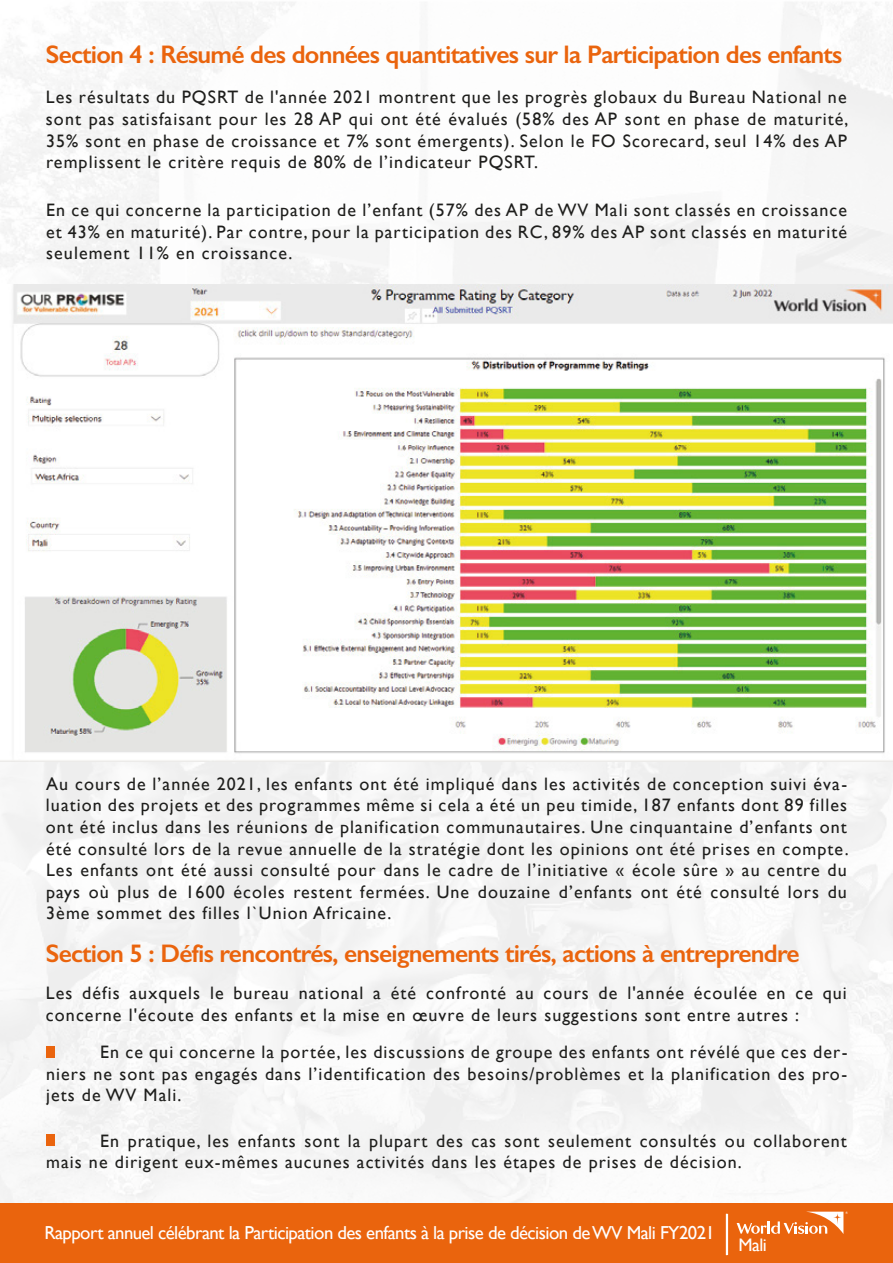
<style>
.page{position:relative;width:893px;height:1263px;background:#fff}
.page>*{position:absolute;margin:0;border:0;box-sizing:border-box;transform-origin:0 0}
.t1{font:600 25.5px "Gill Sans";letter-spacing:-.03em;color:#ea640d}
.t2{font:18.75px "Gill Sans";letter-spacing:-.03em;color:#fff}
.t3{font:18.15px "Gill Sans";color:#fff}
.t4{font:18px/21.6px "Gill Sans";letter-spacing:.06em;color:#1e1e1c;text-align:justify}
.s1{font-size:18.3px}
</style>
<div class="page">
<img style="left:0;top:2px;width:893px;height:1202px">
<div style="left:0;top:1204px;width:893px;height:59px;background:#ea640d"></div>
<hr style="left:726px;top:1214px;width:2px;height:41px;background:#fff">
<img style="left:0;top:285px;width:893px;height:476px">
<div style="left:46px;top:1046px;width:9px;height:12px;background:#ea640d"></div>
<div style="left:46px;top:1134px;width:9px;height:12px;background:#ea640d"></div>
<svg style="left:737px;top:1211px;width:111px;height:23px"></svg>
<h1 class="t1" style="left:46px;top:39px;width:798px">Section 4 : Résumé des données quantitatives sur la Participation des enfants</h1>
<p class="t4" style="left:46px;top:86px;width:804px">Les résultats du PQSRT de l'année 2021 montrent que les progrès globaux du Bureau National ne sont pas satisfaisant pour les 28 AP qui ont été évalués (58% des AP sont en phase de maturité, 35% sont en phase de croissance et 7% sont émergents). Selon le FO Scorecard, seul 14% des AP remplissent le critère requis de 80% de l’indicateur PQSRT.</p>
<p class="t4" style="left:46px;top:199px;width:802px">En ce qui concerne la participation de l’enfant (57% des AP de WV Mali sont classés en croissance et 43% en maturité). Par contre, pour la participation des RC, 89% des AP sont classés en maturité seulement 11% en croissance.</p>
<p class="t4" style="left:46px;top:773px;width:804px">Au cours de l’année 2021, les enfants ont été impliqué dans les activités de conception suivi éva&shy;luation des projets et des programmes même si cela a été un peu timide, 187 enfants dont 89 filles ont été inclus dans les réunions de planification communautaires. Une cinquantaine d’enfants ont été consulté lors de la revue annuelle de la stratégie dont les opinions ont été prises en compte.<br>Les enfants ont été aussi consulté pour dans le cadre de l’initiative « école sûre » au centre du pays où plus de 1600 écoles restent fermées. Une douzaine d’enfants ont été consulté lors du 3ème sommet des filles l`Union Africaine.</p>
<h1 class="t1" style="left:46px;top:938px;width:755px">Section 5 : Défis rencontrés, enseignements tirés, actions à entreprendre</h1>
<p class="t4" style="left:46px;top:982px;width:802px">Les défis auxquels le bureau national a été confronté au cours de l'année écoulée en ce qui concerne l'écoute des enfants et la mise en œuvre de leurs suggestions sont entre autres :</p>
<p class="t4" style="left:46px;top:1041px;width:803px;text-indent:54px">En ce qui concerne la portée, les discussions de groupe des enfants ont révélé que ces der&shy;niers ne sont pas engagés dans l’identification des besoins/problèmes et la planification des pro&shy;jets de WV Mali.</p>
<p class="t4" style="left:46px;top:1130px;width:802px;text-indent:54px">En pratique, les enfants sont la plupart des cas sont seulement consultés ou collaborent mais ne dirigent eux-mêmes aucunes activités dans les étapes de prises de décision.</p>
<p class="t2" style="left:45px;top:1222px;width:672px">Rapport annuel célébrant la Participation des enfants à la prise de décision deWV Mali FY2021</p>
<p class="t3" style="left:739px;top:1234px;width:72px">Mali <span class="s1">Mali</span></p>
</div>
